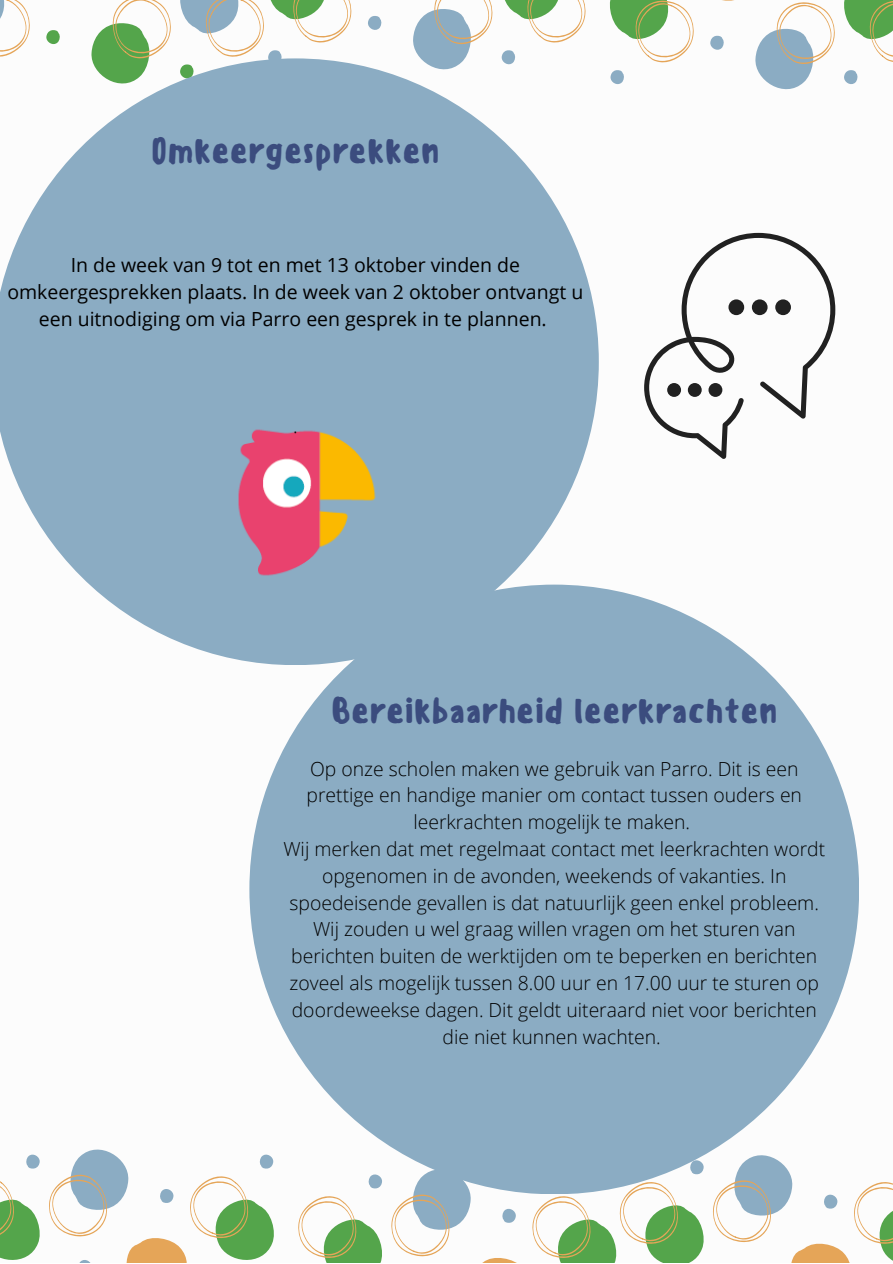
<style>
.page{position:relative;width:893px;height:1264px;background:#fff}
.page>*{position:absolute;margin:0;border:0;box-sizing:border-box;transform-origin:0 0}
.t1{font:500 34.5px "Sensei";color:#3b4c7e}
.t2{font:19.5px/27px "Open Sans";color:#000;text-align:center}
.t3{font:300 19.5px "Open Sans";color:#000}
.t4{font:300 19.35px/26.8px "Open Sans";color:#000;text-align:center}
</style>
<div class="page">
<svg style="left:0;top:0;width:30px;height:57px"></svg>
<svg style="left:46px;top:30px;width:14px;height:15px"></svg>
<svg style="left:91px;top:0;width:80px;height:58px"></svg>
<svg style="left:180px;top:0;width:172px;height:58px"></svg>
<svg style="left:368px;top:16px;width:14px;height:14px"></svg>
<svg style="left:413px;top:0;width:173px;height:58px"></svg>
<svg style="left:609px;top:0;width:283px;height:89px"></svg>
<svg style="left:712px;top:1155px;width:180px;height:107px"></svg>
<svg style="left:368px;top:1174px;width:14px;height:14px"></svg>
<svg style="left:391px;top:1157px;width:313px;height:105px"></svg>
<svg style="left:298px;top:1196px;width:84px;height:66px"></svg>
<svg style="left:0;top:1149px;width:274px;height:113px"></svg>
<svg style="left:0;top:58px;width:598px;height:607px;fill:#8bacc3"></svg>
<div style="left:249px;top:584px;width:610px;height:610px;background:#8bacc3;border-radius:50%"></div>
<img style="left:210px;top:406px;width:193px;height:193px">
<svg style="left:644px;top:233px;width:191px;height:226px"></svg>
<p class="t1" style="left:151px;top:130px;width:290px">Omkeergesprekken</p>
<p class="t2" style="left:7px;top:250px;width:577px">In de week van 9 tot en met 13 oktober vinden de omkeergesprekken plaats. In de week van 2 oktober ontvangt u een uitnodiging om via Parro een gesprek in te plannen.</p>
<p class="t3" style="left:293px;top:412px;width:6px">.</p>
<p class="t1" style="left:331px;top:689px;width:448px">Bereikbaarheid leerkrachten</p>
<p class="t4" style="left:306px;top:754px;width:497px">Op onze scholen maken we gebruik van Parro. Dit is een prettige en handige manier om contact tussen ouders en leerkrachten mogelijk te maken.</p>
<p class="t4" style="left:283px;top:835px;width:543px">Wij merken dat met regelmaat contact met leerkrachten wordt opgenomen in de avonden, weekends of vakanties. In spoedeisende gevallen is dat natuurlijk geen enkel probleem.<br>Wij zouden u wel graag willen vragen om het sturen van berichten buiten de werktijden om te beperken en berichten zoveel als mogelijk tussen 8.00 uur en 17.00 uur te sturen op doordeweekse dagen. Dit geldt uiteraard niet voor berichten die niet kunnen wachten.</p>
</div>
